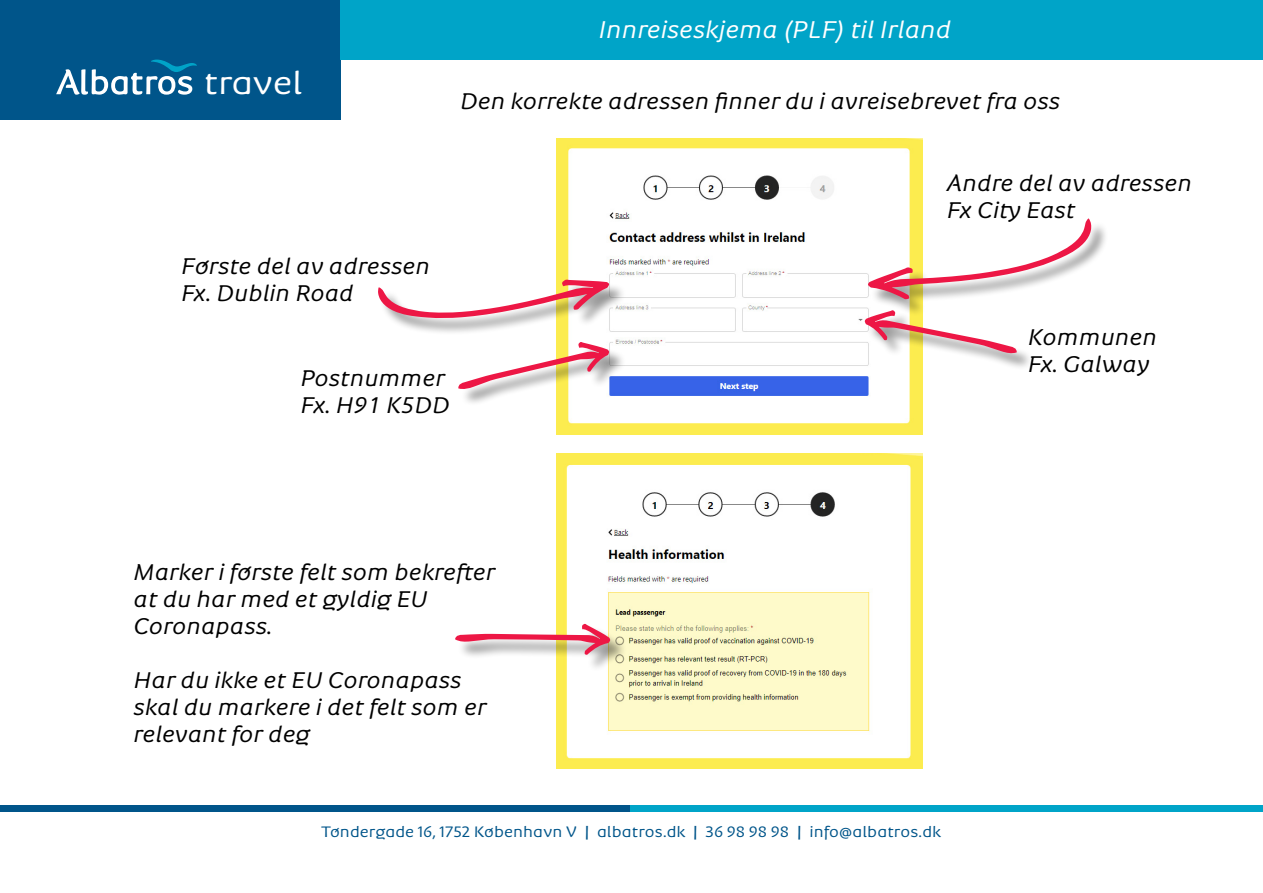
<style>
.page{position:relative;width:1263px;height:893px;background:#fff}
.page>*{position:absolute;margin:0;border:0;box-sizing:border-box;transform-origin:0 0}
.t1{font:500 31.65px "Albatros";color:#fff;scale:1.08 1}
.t2{font:italic 500 24px "Albatros";color:#fff}
.t3{font:italic 500 22.5px/27px "Albatros";color:#000}
.t4{font:500 15px "Albatros";letter-spacing:.005em;color:#00558a;scale:1.04 1}
.s1{font-weight:700}
</style>
<div class="page">
<div style="left:0;top:805px;width:630px;height:7px;background:#00558a"></div>
<div style="left:630px;top:805px;width:633px;height:7px;background:#00a4c8"></div>
<div style="left:0;top:0;width:341px;height:119px;background:#00558a"></div>
<svg style="left:56px;top:60px;width:141px;height:35px"></svg>
<div style="left:341px;top:0;width:922px;height:60px;background:#00a4c8"></div>
<img style="left:557px;top:139px;width:365px;height:296px">
<img style="left:557px;top:453px;width:365px;height:316px">
<div style="left:870px;top:221px;width:238px;height:95px;background:#000;opacity:.43"></div>
<svg style="left:868px;top:218px;width:223px;height:81px"></svg>
<div style="left:380px;top:281px;width:246px;height:55px;background:#000;opacity:.43"></div>
<svg style="left:378px;top:279px;width:231px;height:39px"></svg>
<div style="left:867px;top:312px;width:166px;height:59px;background:#000;opacity:.43"></div>
<svg style="left:865px;top:310px;width:152px;height:44px"></svg>
<div style="left:460px;top:344px;width:166px;height:62px;background:#000;opacity:.43"></div>
<svg style="left:458px;top:342px;width:151px;height:48px"></svg>
<div style="left:457px;top:626px;width:170px;height:46px;background:#000;opacity:.43"></div>
<svg style="left:455px;top:624px;width:155px;height:31px"></svg>
<h1 class="t1" style="left:204px;top:64px;width:93px">travel</h1>
<p class="t2" style="left:599px;top:15px;width:354px">Innreiseskjema (PLF) til Irland</p>
<p class="t3" style="left:460px;top:87px;width:602px">Den korrekte adressen finner du i avreisebrevet fra oss</p>
<p class="t3" style="left:181px;top:252px;width:250px">Første del av adressen<br>Fx. Dublin Road</p>
<p class="t3" style="left:301px;top:364px;width:151px">Postnummer<br>Fx. H91 K5DD</p>
<p class="t3" style="left:947px;top:169px;width:247px">Andre del av adressen<br>Fx City East</p>
<p class="t3" style="left:1028px;top:323px;width:131px">Kommunen<br>Fx. Galway</p>
<p class="t3" style="left:134px;top:558px;width:363px">Marker i første felt som bekrefter at du har med et gyldig EU<br>Coronapass.</p>
<p class="t3" style="left:134px;top:666px;width:354px">Har du ikke et EU Coronapass skal du markere i det felt som er relevant for deg</p>
<p class="t4" style="left:321px;top:822px;width:597px">Tøndergade 16, 1752 København V <span class="s1">|</span> albatros.dk <span class="s1">|</span> 36 98 98 98 <span class="s1">|</span> info@albatros.dk</p>
</div>
